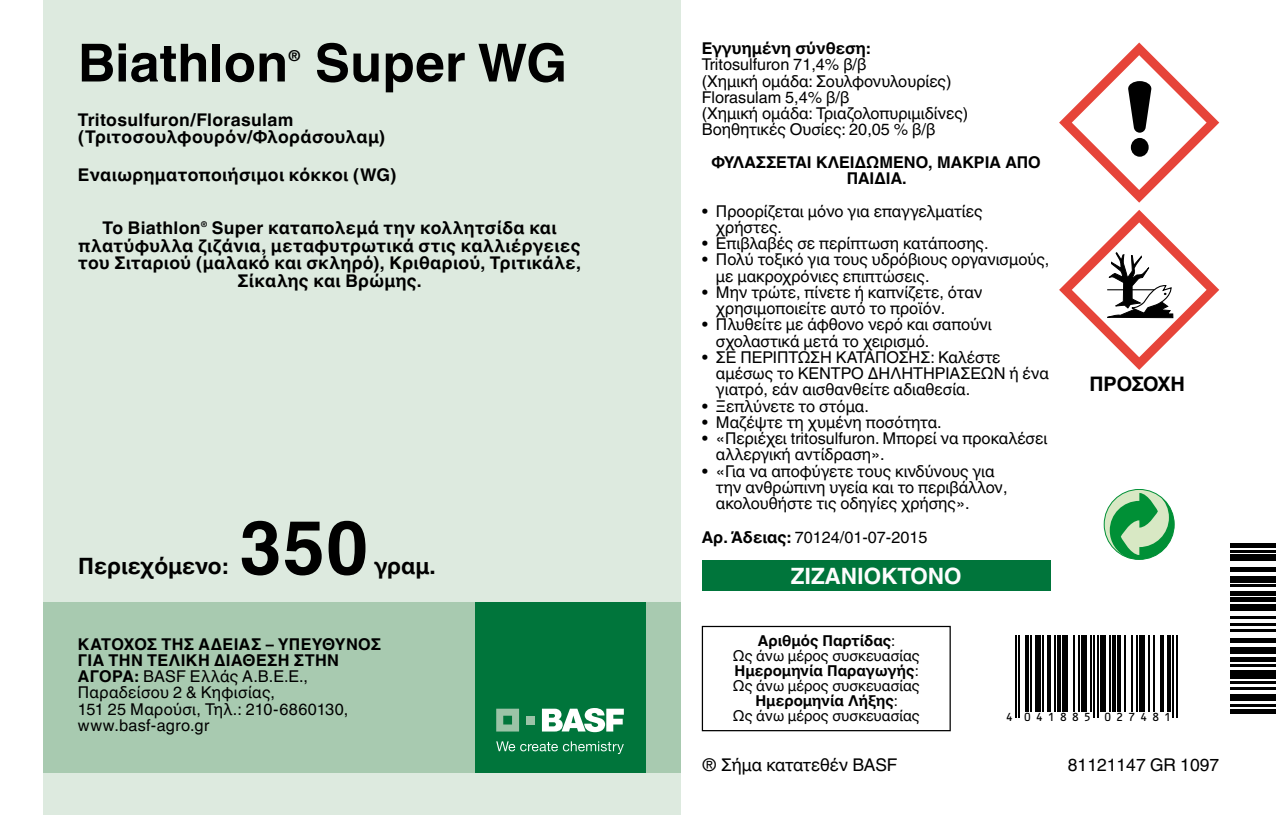
<style>
.page{position:relative;width:1276px;height:815px;background:#fff}
.page>*{position:absolute;margin:0;border:0;box-sizing:border-box;transform-origin:0 0}
.t1{font:700 75px "Helvetica Linotype";color:#000}
.t2{font:700 52.5px "Helvetica Linotype";color:#000}
.t3{font:700 22.5px "Helvetica Linotype";color:#000}
.t4{font:700 22.5px "Helvetica Linotype";color:#fdfdfd}
.t5{font:700 20px "Helvetica Linotype";letter-spacing:-.02em;color:#000}
.t6{font:700 17.5px/17.5px "Helvetica Linotype";letter-spacing:.02em;color:#000}
.t7{font:17.5px "Helvetica Linotype";color:#000}
.t8{font:16.25px/16.2px "Helvetica Linotype";color:#000}
.t9{font:16.25px/16.2px "Helvetica Linotype";letter-spacing:.02em;color:#000}
.t10{font:700 16.25px/16.2px "Helvetica Linotype";color:#000;text-align:center}
.t11{font:15px/15px "Helvetica Linotype";color:#000;text-align:center}
.t12{font:700 15px "Helvetica Linotype";color:#000}
.t13{font:11.25px "OCRB";letter-spacing:.355em;color:#000}
.s1{font-weight:700}
</style>
<div class="page">
<div style="left:43px;top:0;width:637px;height:815px;background:#ddeadf"></div>
<div style="left:43px;top:602px;width:637px;height:170px;background:#a8cab0"></div>
<hr style="left:1230px;top:709px;width:46px;height:4px;background:#000">
<hr style="left:1230px;top:705px;width:46px;height:2px;background:#000">
<div style="left:1230px;top:694px;width:46px;height:7px;background:#000"></div>
<hr style="left:1230px;top:688px;width:46px;height:2px;background:#000">
<hr style="left:1230px;top:681px;width:46px;height:2px;background:#000">
<div style="left:1230px;top:670px;width:46px;height:9px;background:#000"></div>
<hr style="left:1230px;top:664px;width:46px;height:2px;background:#000">
<hr style="left:1230px;top:658px;width:46px;height:4px;background:#000">
<div style="left:1230px;top:647px;width:46px;height:6px;background:#000"></div>
<div style="left:1230px;top:638px;width:46px;height:5px;background:#000"></div>
<hr style="left:1230px;top:630px;width:46px;height:2px;background:#000">
<hr style="left:1230px;top:623px;width:46px;height:2px;background:#000">
<hr style="left:1230px;top:617px;width:46px;height:2px;background:#000">
<div style="left:1230px;top:604px;width:46px;height:6px;background:#000"></div>
<div style="left:1230px;top:597px;width:46px;height:5px;background:#000"></div>
<hr style="left:1230px;top:591px;width:46px;height:4px;background:#000">
<hr style="left:1230px;top:585px;width:46px;height:2px;background:#000">
<div style="left:1230px;top:576px;width:46px;height:6px;background:#000"></div>
<div style="left:1230px;top:567px;width:46px;height:5px;background:#000"></div>
<div style="left:1230px;top:554px;width:46px;height:7px;background:#000"></div>
<hr style="left:1230px;top:550px;width:46px;height:2px;background:#000">
<hr style="left:1230px;top:544px;width:46px;height:4px;background:#000">
<svg style="left:1104px;top:489px;width:70px;height:70px"></svg>
<svg style="left:1109px;top:493px;width:65px;height:66px;background:#77c189"></svg>
<hr style="left:1015px;top:636px;width:1px;height:82px;background:#000">
<hr style="left:1018px;top:636px;width:2px;height:82px;background:#000">
<hr style="left:1025px;top:636px;width:3px;height:76px;background:#000">
<hr style="left:1030px;top:636px;width:2px;height:76px;background:#000">
<div style="left:1035px;top:636px;width:5px;height:76px;background:#000"></div>
<hr style="left:1042px;top:636px;width:2px;height:76px;background:#000">
<hr style="left:1047px;top:636px;width:3px;height:76px;background:#000">
<hr style="left:1054px;top:636px;width:2px;height:76px;background:#000">
<hr style="left:1057px;top:636px;width:4px;height:76px;background:#000">
<div style="left:1062px;top:636px;width:6px;height:76px;background:#000"></div>
<hr style="left:1073px;top:636px;width:1px;height:76px;background:#000">
<hr style="left:1078px;top:636px;width:2px;height:76px;background:#000">
<div style="left:1081px;top:636px;width:5px;height:76px;background:#000"></div>
<hr style="left:1090px;top:636px;width:2px;height:76px;background:#000">
<hr style="left:1093px;top:636px;width:2px;height:82px;background:#000">
<hr style="left:1097px;top:636px;width:1px;height:82px;background:#000">
<div style="left:1100px;top:636px;width:5px;height:76px;background:#000"></div>
<hr style="left:1109px;top:636px;width:1px;height:76px;background:#000">
<hr style="left:1112px;top:636px;width:4px;height:76px;background:#000">
<hr style="left:1117px;top:636px;width:4px;height:76px;background:#000">
<hr style="left:1124px;top:636px;width:2px;height:76px;background:#000">
<hr style="left:1131px;top:636px;width:2px;height:76px;background:#000">
<hr style="left:1136px;top:636px;width:2px;height:76px;background:#000">
<div style="left:1140px;top:636px;width:5px;height:76px;background:#000"></div>
<hr style="left:1148px;top:636px;width:2px;height:76px;background:#000">
<hr style="left:1153px;top:636px;width:2px;height:76px;background:#000">
<hr style="left:1160px;top:636px;width:4px;height:76px;background:#000">
<hr style="left:1167px;top:636px;width:3px;height:76px;background:#000">
<hr style="left:1172px;top:636px;width:2px;height:82px;background:#000">
<hr style="left:1175px;top:636px;width:2px;height:82px;background:#000">
<div style="left:475px;top:602px;width:170px;height:170px;background:#00753b"></div>
<svg style="left:542px;top:708px;width:82px;height:24px"></svg>
<svg style="left:496px;top:709px;width:23px;height:23px"></svg>
<div style="left:526px;top:716px;width:9px;height:8px;background:#9bc3a7"></div>
<svg style="left:496px;top:741px;width:128px;height:13px"></svg>
<div style="left:702px;top:560px;width:348px;height:31px;background:#00753b"></div>
<svg style="left:1059px;top:210px;width:160px;height:160px"></svg>
<svg style="left:1059px;top:43px;width:160px;height:160px"></svg>
<div style="left:702px;top:626px;width:248px;height:105px;border:1px solid #000"></div>
<h2 class="t2" style="left:78px;top:33px;width:211px">Biathlon</h2>
<p class="t12" style="left:288px;top:48px;width:14px">®</p>
<h2 class="t2" style="left:315px;top:33px;width:254px">Super WG</h2>
<p class="t6" style="left:78px;top:111px;width:309px">Tritosulfuron/Florasulam (Τριτοσουλφουρόν/Φλοράσουλαμ)</p>
<p class="t6" style="left:78px;top:166px;width:320px">Εναιωρηματοποιήσιμοι κόκκοι (WG)</p>
<p class="t6" style="left:78px;top:220px;width:504px;text-align:center">Το Biathlon<sup>®</sup> Super καταπολεμά την κολλητσίδα και πλατύφυλλα ζιζάνια, μεταφυτρωτικά στις καλλιέργειες του Σιταριού (μαλακό και σκληρό), Κριθαριού, Τριτικάλε, Σίκαλης και Βρώμης.</p>
<h3 class="t3" style="left:78px;top:553px;width:151px">Περιεχόμενο:</h3>
<h1 class="t1" style="left:239px;top:504px;width:131px">350</h1>
<h3 class="t3" style="left:374px;top:553px;width:63px">γραμ.</h3>
<p class="t9" style="left:78px;top:636px;width:304px"><span class="s1">ΚΑΤΟΧΟΣ ΤΗΣ ΑΔΕΙΑΣ – ΥΠΕΥΘΥΝΟΣ<br>ΓΙΑ ΤΗΝ ΤΕΛΙΚΗ ΔΙΑΘΕΣΗ ΣΤΗΝ<br>ΑΓΟΡΑ:</span> BASF Ελλάς Α.Β.Ε.Ε.,<br>Παραδείσου 2 &amp; Κηφισίας,<br>151 25 Μαρούσι, Τηλ.: 210-6860130, www.basf-agro.gr</p>
<p class="t10" style="left:702px;top:40px;width:170px">Εγγυημένη σύνθεση:</p>
<p class="t8" style="left:702px;top:57px;width:268px">Tritosulfuron 71,4% β/β<br>(Χημική ομάδα: Σουλφονυλουρίες)<br>Florasulam 5,4% β/β<br>(Χημική ομάδα: Τριαζολοπυριμιδίνες)<br>Βοηθητικές Ουσίες: 20,05 % β/β</p>
<p class="t10" style="left:711px;top:154px;width:331px">ΦΥΛΑΣΣΕΤΑΙ ΚΛEΙΔΩΜΕΝΟ, ΜΑΚΡΙΑ ΑΠΟ<br>ΠΑΙΔΙΑ.</p>
<p class="t8" style="left:716px;top:203px;width:268px;text-indent:-14px">• Προορίζεται μόνο για επαγγελματίες χρήστες.</p>
<p class="t8" style="left:702px;top:235px;width:288px">• Επιβλαβές σε περίπτωση κατάποσης.</p>
<p class="t8" style="left:716px;top:252px;width:335px;text-indent:-14px">• Πολύ τοξικό για τους υδρόβιους οργανισμούς, με μακροχρόνιες επιπτώσεις.</p>
<p class="t8" style="left:716px;top:284px;width:268px;text-indent:-14px">• Μην τρώτε, πίνετε ή καπνίζετε, όταν χρησιμοποιείτε αυτό το προϊόν.</p>
<p class="t8" style="left:716px;top:317px;width:277px;text-indent:-14px">• Πλυθείτε με άφθονο νερό και σαπούνι σχολαστικά μετά το χειρισμό.</p>
<p class="t8" style="left:716px;top:349px;width:334px;text-indent:-14px">• ΣΕ ΠΕΡΙΠΤΩΣΗ ΚΑΤΑΠΟΣΗΣ: Καλέστε αμέσως το ΚΕΝΤΡΟ ΔΗΛΗΤΗΡΙΑΣΕΩΝ ή ένα γιατρό, εάν αισθανθείτε αδιαθεσία.</p>
<p class="t8" style="left:702px;top:398px;width:169px">• Ξεπλύνετε το στόμα.</p>
<p class="t8" style="left:702px;top:414px;width:241px">• Μαζέψτε τη χυμένη ποσότητα.</p>
<p class="t8" style="left:716px;top:430px;width:333px;text-indent:-14px">• «Περιέχει tritosulfuron. Μπορεί να προκαλέσει αλλεργική αντίδραση».</p>
<p class="t8" style="left:716px;top:463px;width:293px;text-indent:-14px">• «Για να αποφύγετε τους κινδύνους για την ανθρώπινη υγεία και το περιβάλλον, ακολουθήστε τις οδηγίες χρήσης».</p>
<p class="t8" style="left:702px;top:529px;width:227px"><span class="s1">Αρ. Άδειας:</span> 70124/01-07-2015</p>
<h3 class="t4" style="left:791px;top:563px;width:172px">ΖΙΖΑΝΙOΚΤΟΝΟ</h3>
<p class="t5" style="left:1089px;top:373px;width:97px">ΠΡΟΣΟΧΗ</p>
<p class="t11" style="left:733px;top:634px;width:188px"><span class="s1">Αριθμός Παρτίδας</span>:<br>Ως άνω μέρος συσκευασίας<br><span class="s1">Ημερομηνία Παραγωγής</span>:<br>Ως άνω μέρος συσκευασίας<br><span class="s1">Ημερομηνία Λήξης</span>:<br>Ως άνω μέρος συσκευασίας</p>
<p class="t13" style="left:1005px;top:711px;width:168px">4 041885 027481</p>
<p class="t7" style="left:702px;top:755px;width:197px">® Σήμα κατατεθέν BASF</p>
<p class="t7" style="left:1068px;top:755px;width:153px">81121147 GR 1097</p>
</div>
